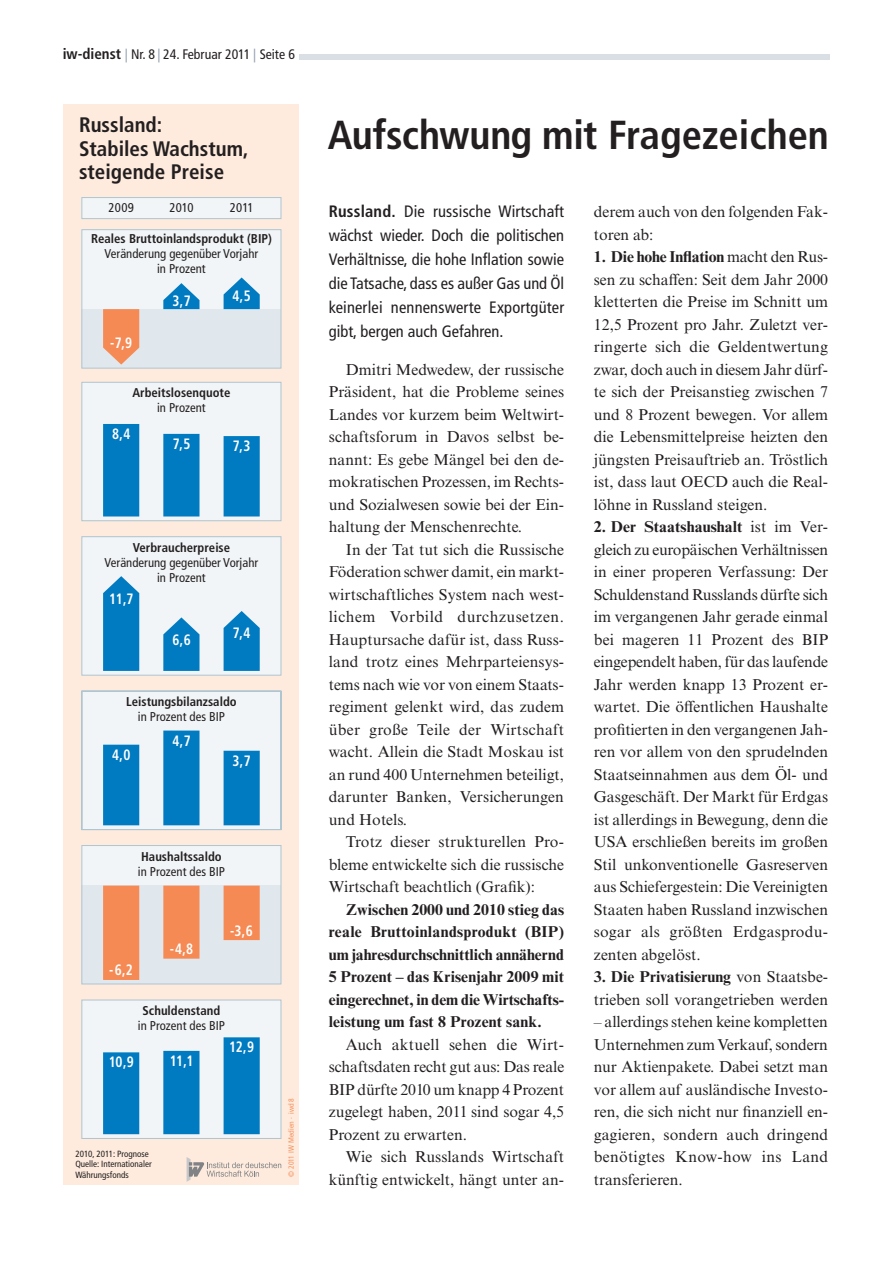
<style>
.page{position:relative;width:893px;height:1263px;background:#fff}
.page>*{position:absolute;margin:0;border:0;box-sizing:border-box;transform-origin:0 0}
.t1{font:700 condensed 40.5px "Frutiger LT Std";color:#231f20}
.t2{font:700 condensed 21px/23.2px "Frutiger LT Std";color:#231f20}
.t3{font:condensed 16.5px/24px "Frutiger LT Std";letter-spacing:.01em;color:#231f20;text-align:justify}
.t4{font:15.75px/22.5px "Times NRMT Std";color:#231f20;text-align:justify}
.t5{font:700 15.75px/22.5px "Times NRMT Std";letter-spacing:-.005em;color:#231f20;text-align:justify}
.t6{font:700 condensed 15px "Frutiger LT Std";color:#fff;scale:.9 1}
.t7{font:condensed 13.8px "Frutiger LT Std";color:#231f20}
.t8{font:condensed 12.75px/15px "Frutiger LT Std";color:#231f20;text-align:center}
.t9{font:700 condensed 12.75px "Frutiger LT Std";color:#231f20}
.t10{font:condensed 9px/10.8px "Frutiger LT Std";color:#231f20}
.t11{font:condensed 7.5px "Frutiger LT Std";letter-spacing:.015em;color:#f6915d}
.s1{font-weight:700;font-size:15px}
.s2{color:#95a1b3}
.s3{font-weight:700}
</style>
<div class="page">
<div style="left:299px;top:54px;width:530px;height:6px;background:#dadee5"></div>
<div style="left:64px;top:105px;width:235px;height:1080px;background:#feebdd"></div>
<svg style="left:187px;top:1157px;width:94px;height:25px"></svg>
<svg style="left:81px;top:197px;width:201px;height:172px;background:#e1e4e7"></svg>
<div style="left:82px;top:845px;width:199px;height:139px;background:#f1f5f7"></div>
<div style="left:82px;top:885px;width:199px;height:99px;background:#e1e8ed"></div>
<div style="left:81px;top:845px;width:200px;height:139px;border:1px solid #afc5d0"></div>
<div style="left:103px;top:885px;width:36px;height:95px;background:#f68a54"></div>
<div style="left:163px;top:885px;width:36px;height:74px;background:#f68a54"></div>
<div style="left:224px;top:885px;width:36px;height:55px;background:#f68a54"></div>
<div style="left:81px;top:382px;width:200px;height:139px;background:#f1f5f7;border:1px solid #afc5d0"></div>
<div style="left:103px;top:424px;width:36px;height:92px;background:#007ac0"></div>
<div style="left:163px;top:434px;width:36px;height:82px;background:#007ac0"></div>
<div style="left:224px;top:436px;width:36px;height:80px;background:#007ac0"></div>
<div style="left:81px;top:536px;width:200px;height:139px;background:#f1f5f7;border:1px solid #afc5d0"></div>
<svg style="left:103px;top:576px;width:36px;height:95px;background:#1685c5"></svg>
<svg style="left:163px;top:617px;width:36px;height:54px"></svg>
<svg style="left:224px;top:611px;width:36px;height:60px;background:#238cc8"></svg>
<svg style="left:81px;top:690px;width:201px;height:140px;background:#a1cbe3"></svg>
<div style="left:81px;top:1000px;width:200px;height:139px;background:#f1f5f7;border:1px solid #afc5d0"></div>
<div style="left:103px;top:1052px;width:36px;height:82px;background:#007ac0"></div>
<div style="left:163px;top:1051px;width:36px;height:83px;background:#007ac0"></div>
<div style="left:224px;top:1037px;width:36px;height:97px;background:#007ac0"></div>
<p class="t7" style="left:63px;top:47px;width:234px"><span class="s1">iw-dienst</span> <span class="s2">|</span> Nr. 8 <span class="s2">|</span> 24. Februar 2011 <span class="s2">|</span> Seite 6</p>
<h2 class="t2" style="left:79px;top:113px;width:171px">Russland:<br>Stabiles Wachstum, steigende Preise</h2>
<p class="t8" style="left:108px;top:200px;width:27px">2009</p>
<p class="t8" style="left:169px;top:200px;width:26px">2010</p>
<p class="t8" style="left:230px;top:200px;width:25px">2011</p>
<p class="t9" style="left:91px;top:231px;width:182px">Reales Bruttoinlandsprodukt (BIP)</p>
<p class="t8" style="left:105px;top:247px;width:155px">Veränderung gegenüber Vorjahr in Prozent</p>
<p class="t6" style="left:110px;top:333px;width:26px">-7,9</p>
<p class="t6" style="left:172px;top:292px;width:22px">3,7</p>
<p class="t6" style="left:233px;top:287px;width:22px">4,5</p>
<p class="t9" style="left:132px;top:385px;width:100px">Arbeitslosenquote</p>
<p class="t8" style="left:157px;top:401px;width:50px">in Prozent</p>
<p class="t6" style="left:112px;top:424px;width:22px">8,4</p>
<p class="t6" style="left:173px;top:435px;width:21px">7,5</p>
<p class="t6" style="left:233px;top:437px;width:21px">7,3</p>
<p class="t9" style="left:133px;top:540px;width:99px">Verbraucherpreise</p>
<p class="t8" style="left:105px;top:555px;width:155px">Veränderung gegenüber Vorjahr in Prozent</p>
<p class="t6" style="left:109px;top:589px;width:29px">11,7</p>
<p class="t6" style="left:172px;top:631px;width:22px">6,6</p>
<p class="t6" style="left:233px;top:624px;width:21px">7,4</p>
<p class="t9" style="left:126px;top:694px;width:112px">Leistungsbilanzsaldo</p>
<p class="t8" style="left:138px;top:709px;width:89px">in Prozent des BIP</p>
<p class="t6" style="left:112px;top:745px;width:22px">4,0</p>
<p class="t6" style="left:172px;top:731px;width:22px">4,7</p>
<p class="t6" style="left:233px;top:752px;width:22px">3,7</p>
<p class="t9" style="left:141px;top:849px;width:82px">Haushaltssaldo</p>
<p class="t8" style="left:138px;top:864px;width:89px">in Prozent des BIP</p>
<p class="t6" style="left:109px;top:961px;width:28px">-6,2</p>
<p class="t6" style="left:170px;top:940px;width:27px">-4,8</p>
<p class="t6" style="left:230px;top:922px;width:27px">-3,6</p>
<p class="t9" style="left:143px;top:1003px;width:79px">Schuldenstand</p>
<p class="t8" style="left:138px;top:1018px;width:89px">in Prozent des BIP</p>
<p class="t6" style="left:109px;top:1053px;width:29px">10,9</p>
<p class="t6" style="left:170px;top:1051px;width:28px">11,1</p>
<p class="t10" style="left:75px;top:1148px;width:78px">2010, 2011: Prognose<br>Quelle: Internationaler<br>Währungsfonds</p>
<p class="t6" style="left:229px;top:1038px;width:29px">12,9</p>
<p class="t11" style="left:287px;top:1177px;width:81px;rotate:-90deg">© 2011 IW Medien · iwd 8</p>
<h1 class="t1" style="left:328px;top:111px;width:503px">Aufschwung mit Fragezeichen</h1>
<p class="t3" style="left:329px;top:199px;width:237px"><span class="s3">Russland.</span> Die russische Wirtschaft wächst wieder. Doch die politischen Verhältnisse, die hohe Inflation sowie die Tatsache, dass es außer Gas und Öl keinerlei nennenswerte Exportgüter gibt, bergen auch Gefahren.</p>
<p class="t4" style="left:594px;top:200px;width:236px">derem auch von den folgenden Fak&shy;toren ab:</p>
<p class="t4" style="left:594px;top:245px;width:236px"><span class="s3">1. Die hohe Inflation</span> macht den Rus&shy;sen zu schaffen: Seit dem Jahr 2000 kletterten die Preise im Schnitt um 12,5 Prozent pro Jahr. Zuletzt ver&shy;ringerte sich die Geldentwertung zwar, doch auch in diesem Jahr dürf&shy;te sich der Preisanstieg zwischen 7 und 8 Prozent bewegen. Vor allem die Lebensmittelpreise heizten den jüngsten Preisauftrieb an. Tröstlich ist, dass laut OECD auch die Real&shy;löhne in Russland steigen.</p>
<p class="t4" style="left:594px;top:516px;width:236px"><span class="s3">2. Der Staatshaushalt</span> ist im Ver&shy;gleich zu europäischen Verhältnissen in einer properen Verfassung: Der Schuldenstand Russlands dürfte sich im vergangenen Jahr gerade einmal bei mageren 11 Prozent des BIP eingependelt haben, für das laufende Jahr werden knapp 13 Prozent er&shy;wartet. Die öffentlichen Haushalte profitierten in den vergangenen Jah&shy;ren vor allem von den sprudelnden Staatseinnahmen aus dem Öl- und Gasgeschäft. Der Markt für Erdgas ist allerdings in Bewegung, denn die USA erschließen bereits im großen Stil unkonventionelle Gasreserven aus Schiefergestein: Die Vereinigten Staaten haben Russland inzwischen sogar als größten Erdgasprodu&shy;zenten abgelöst.</p>
<p class="t4" style="left:594px;top:966px;width:236px"><span class="s3">3. Die Privatisierung</span> von Staatsbe&shy;trieben soll vorangetrieben werden</p>
<p class="t4" style="left:594px;top:1011px;width:236px">– allerdings stehen keine kompletten Unternehmen zum Verkauf, sondern nur Aktienpakete. Dabei setzt man vor allem auf ausländische Investo&shy;ren, die sich nicht nur finanziell en&shy;gagieren, sondern auch dringend benötigtes Know-how ins Land transferieren.</p>
<p class="t4" style="left:329px;top:358px;width:237px;text-indent:17px">Dmitri Medwedew, der russische Präsident, hat die Probleme seines Landes vor kurzem beim Weltwirt&shy;schaftsforum in Davos selbst be&shy;nannt: Es gebe Mängel bei den de&shy;mokratischen Prozessen, im Rechts&shy;und Sozialwesen sowie bei der Ein&shy;haltung der Menschenrechte.</p>
<p class="t4" style="left:329px;top:538px;width:237px;text-indent:17px">In der Tat tut sich die Russische Föderation schwer damit, ein markt&shy;wirtschaftliches System nach west&shy;lichem Vorbild durchzusetzen.<br>Hauptursache dafür ist, dass Russ&shy;land trotz eines Mehrparteiensys&shy;tems nach wie vor von einem Staats&shy;regiment gelenkt wird, das zudem über große Teile der Wirtschaft wacht. Allein die Stadt Moskau ist an rund 400 Unternehmen beteiligt, darunter Banken, Versicherungen und Hotels.</p>
<p class="t4" style="left:329px;top:831px;width:237px;text-indent:17px">Trotz dieser strukturellen Pro&shy;bleme entwickelte sich die russische Wirtschaft beachtlich (Grafik):</p>
<p class="t5" style="left:329px;top:898px;width:237px;text-indent:17px">Zwischen 2000 und 2010 stieg das reale Bruttoinlandsprodukt (BIP) um jahresdurchschnittlich annähernd 5 Prozent – das Krisenjahr 2009 mit eingerechnet, in dem die Wirtschafts&shy;leistung um fast 8 Prozent sank.</p>
<p class="t4" style="left:329px;top:1033px;width:237px;text-indent:17px">Auch aktuell sehen die Wirt&shy;schaftsdaten recht gut aus: Das reale BIP dürfte 2010 um knapp 4 Prozent zugelegt haben, 2011 sind sogar 4,5<br>Prozent zu erwarten.</p>
<p class="t4" style="left:329px;top:1146px;width:237px;text-align:right">Wie sich Russlands Wirtschaft künftig entwickelt, hängt unter an-</p>
</div>
